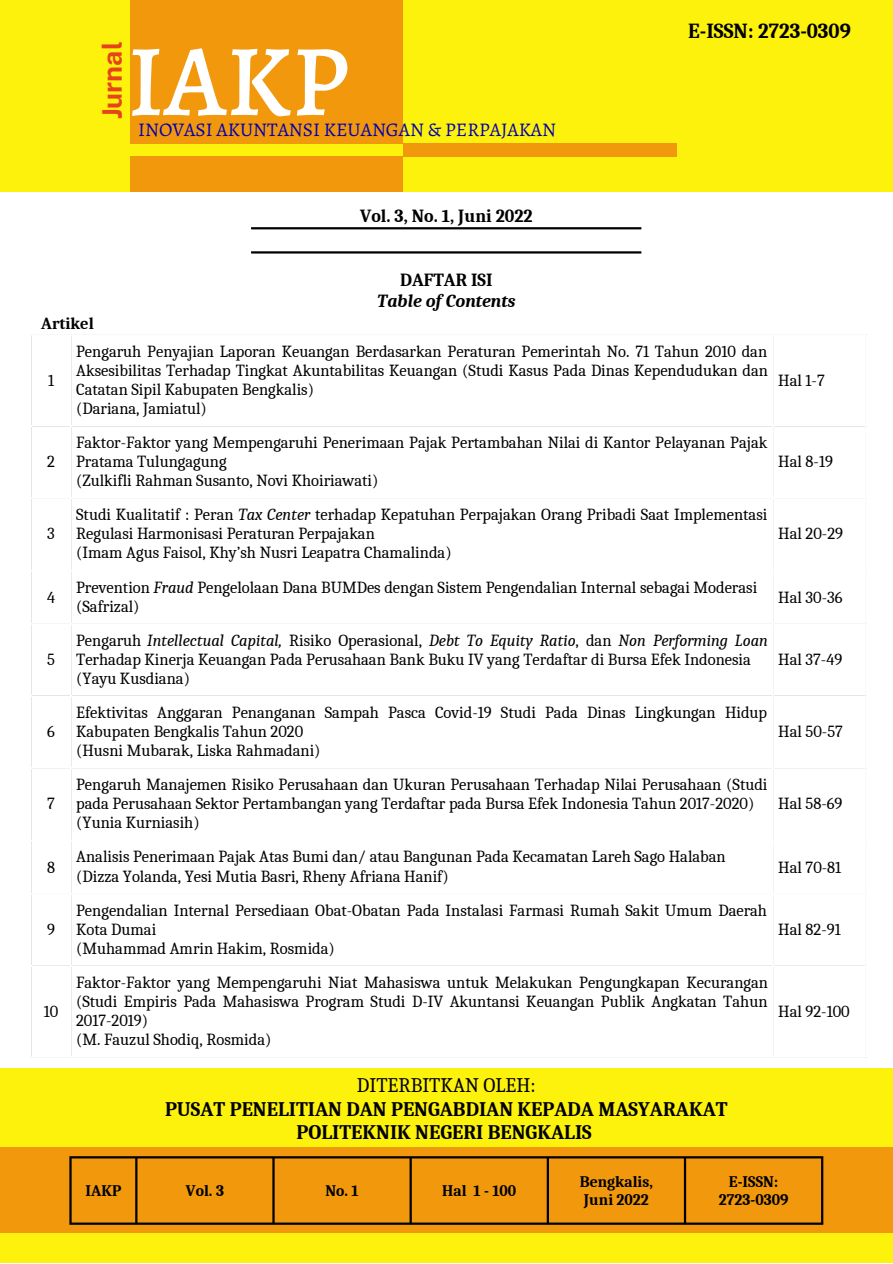
<style>
.page{position:relative;width:893px;height:1264px;background:#fff}
.page>*{position:absolute;margin:0;border:0;box-sizing:border-box;transform-origin:0 0}
.t1{font:500 102.15px "Alegreya";color:#fff}
.t2{font:700 26.85px "Public Sans";color:#e7431a}
.t3{font:700 20.85px "Caladea";color:#000}
.t4{font:700 20.1px/23.5px "Caladea";color:#000;text-align:center}
.t5{font:20.1px "Caladea";color:#000}
.t6{font:19.35px "Alegreya";color:#0300ad}
.t7{font:700 18px "Caladea";color:#000}
.t8{font:italic 700 18px "Caladea";color:#000}
.t9{font:16.5px/19px "Caladea";color:#000}
.t10{font:700 16.5px "Caladea";color:#000}
.t11{font:700 15.75px/18px "Caladea";color:#000}
.s1{font-style:italic}
</style>
<div class="page">
<div style="left:0;top:0;width:892px;height:1262px;background:#fdf20c"></div>
<div style="left:130px;top:0;width:273px;height:1067px;background:#f1980d"></div>
<div style="left:0;top:193px;width:892px;height:874px;background:#fff"></div>
<div style="left:0;top:1147px;width:892px;height:85px;background:#f1980d"></div>
<hr style="left:69px;top:1158px;width:3px;height:64px;background:#000">
<hr style="left:135px;top:1158px;width:2px;height:64px;background:#000">
<hr style="left:272px;top:1158px;width:2px;height:64px;background:#000">
<hr style="left:409px;top:1158px;width:3px;height:64px;background:#000">
<hr style="left:546px;top:1158px;width:3px;height:64px;background:#000">
<hr style="left:683px;top:1158px;width:3px;height:64px;background:#000">
<hr style="left:821px;top:1158px;width:2px;height:64px;background:#000">
<hr style="left:69px;top:1156px;width:754px;height:2px;background:#000">
<hr style="left:69px;top:1222px;width:754px;height:2px;background:#000">
<hr style="left:251px;top:227px;width:390px;height:2px;background:#000">
<hr style="left:251px;top:251px;width:390px;height:2px;background:#000">
<div style="left:129px;top:144px;width:274px;height:11px;background:#fdf20c"></div>
<div style="left:403px;top:143px;width:273px;height:14px;background:#f1980d"></div>
<h2 class="t2" style="left:96px;top:119px;width:79px;rotate:-90deg">Jurnal</h2>
<h1 class="t1" style="left:127px;top:11px;width:223px">IAKP</h1>
<p class="t6" style="left:138px;top:116px;width:419px">INOVASI AKUNTANSI KEUANGAN &amp; PERPAJAKAN</p>
<p class="t10" style="left:41px;top:314px;width:54px">Artikel</p>
<p class="t7" style="left:360px;top:206px;width:174px">Vol. 3, No. 1, Juni 2022</p>
<p class="t7" style="left:400px;top:270px;width:94px">DAFTAR ISI</p>
<p class="t8" style="left:377px;top:291px;width:140px">Table of Contents</p>
<p class="t3" style="left:688px;top:19px;width:164px">E-ISSN: 2723-0309</p>
<p class="t9" style="left:48px;top:371px;width:7px">1</p>
<p class="t9" style="left:76px;top:342px;width:693px">Pengaruh Penyajian Laporan Keuangan Berdasarkan Peraturan Pemerintah No. 71 Tahun 2010 dan Aksesibilitas Terhadap Tingkat Akuntabilitas Keuangan (Studi Kasus Pada Dinas Kependudukan dan Catatan Sipil Kabupaten Bengkalis)<br>(Dariana, Jamiatul)</p>
<p class="t9" style="left:778px;top:371px;width:48px">Hal 1-7</p>
<p class="t9" style="left:47px;top:452px;width:9px">2</p>
<p class="t9" style="left:76px;top:433px;width:692px">Faktor-Faktor yang Mempengaruhi Penerimaan Pajak Pertambahan Nilai di Kantor Pelayanan Pajak<br>Pratama Tulungagung<br>(Zulkifli Rahman Susanto, Novi Khoiriawati)</p>
<p class="t9" style="left:778px;top:452px;width:56px">Hal 8-19</p>
<p class="t9" style="left:47px;top:524px;width:9px">3</p>
<p class="t9" style="left:76px;top:505px;width:692px">Studi Kualitatif : Peran <span class="s1">Tax Center</span> terhadap Kepatuhan Perpajakan Orang Pribadi Saat Implementasi<br>Regulasi Harmonisasi Peraturan Perpajakan<br>(Imam Agus Faisol, Khy’sh Nusri Leapatra Chamalinda)</p>
<p class="t9" style="left:778px;top:524px;width:66px">Hal 20-29</p>
<p class="t9" style="left:47px;top:587px;width:10px">4</p>
<p class="t9" style="left:76px;top:577px;width:682px">Prevention <span class="s1">Fraud</span> Pengelolaan Dana BUMDes dengan Sistem Pengendalian Internal sebagai Moderasi (Safrizal)</p>
<p class="t9" style="left:778px;top:587px;width:66px">Hal 30-36</p>
<p class="t9" style="left:47px;top:650px;width:9px">5</p>
<p class="t9" style="left:76px;top:630px;width:693px">Pengaruh <span class="s1">Intellectual Capital,</span> Risiko Operasional, <span class="s1">Debt To Equity Ratio</span>, dan <span class="s1">Non Performing Loan<br></span>Terhadap Kinerja Keuangan Pada Perusahaan Bank Buku IV yang Terdaftar di Bursa Efek Indonesia (Yayu Kusdiana)</p>
<p class="t9" style="left:778px;top:650px;width:66px">Hal 37-49</p>
<p class="t9" style="left:47px;top:722px;width:9px">6</p>
<p class="t9" style="left:47px;top:794px;width:9px">7</p>
<p class="t9" style="left:76px;top:703px;width:692px">Efektivitas Anggaran Penanganan Sampah Pasca Covid-19 Studi Pada Dinas Lingkungan Hidup<br>Kabupaten Bengkalis Tahun 2020<br>(Husni Mubarak, Liska Rahmadani)</p>
<p class="t9" style="left:76px;top:775px;width:692px">Pengaruh Manajemen Risiko Perusahaan dan Ukuran Perusahaan Terhadap Nilai Perusahaan (Studi pada Perusahaan Sektor Pertambangan yang Terdaftar pada Bursa Efek Indonesia Tahun 2017-2020) (Yunia Kurniasih)</p>
<p class="t9" style="left:778px;top:722px;width:66px">Hal 50-57</p>
<p class="t9" style="left:778px;top:794px;width:66px">Hal 58-69</p>
<p class="t9" style="left:47px;top:857px;width:9px">8</p>
<p class="t9" style="left:76px;top:847px;width:651px">Analisis Penerimaan Pajak Atas Bumi dan/ atau Bangunan Pada Kecamatan Lareh Sago Halaban (Dizza Yolanda, Yesi Mutia Basri, Rheny Afriana Hanif)</p>
<p class="t9" style="left:778px;top:857px;width:64px">Hal 70-81</p>
<p class="t9" style="left:47px;top:919px;width:9px">9</p>
<p class="t9" style="left:76px;top:900px;width:692px">Pengendalian Internal Persediaan Obat-Obatan Pada Instalasi Farmasi Rumah Sakit Umum Daerah<br>Kota Dumai<br>(Muhammad Amrin Hakim, Rosmida)</p>
<p class="t9" style="left:778px;top:919px;width:64px">Hal 82-91</p>
<p class="t9" style="left:44px;top:1002px;width:16px">10</p>
<p class="t9" style="left:76px;top:972px;width:693px">Faktor-Faktor yang Mempengaruhi Niat Mahasiswa untuk Melakukan Pengungkapan Kecurangan (Studi Empiris Pada Mahasiswa Program Studi D-IV Akuntansi Keuangan Publik Angkatan Tahun 2017-2019)<br>(M. Fauzul Shodiq, Rosmida)</p>
<p class="t9" style="left:778px;top:1002px;width:73px">Hal 92-100</p>
<p class="t5" style="left:357px;top:1073px;width:180px">DITERBITKAN OLEH:</p>
<p class="t4" style="left:165px;top:1097px;width:564px">PUSAT PENELITIAN DAN PENGABDIAN KEPADA MASYARAKAT<br>POLITEKNIK NEGERI BENGKALIS</p>
<p class="t11" style="left:85px;top:1181px;width:37px">IAKP</p>
<p class="t11" style="left:186px;top:1181px;width:40px">Vol. 3</p>
<p class="t11" style="left:325px;top:1181px;width:35px">No. 1</p>
<p class="t11" style="left:442px;top:1181px;width:76px">Hal 1 - 100</p>
<p class="t11" style="left:579px;top:1172px;width:75px">Bengkalis,<br>Juni 2022</p>
<p class="t11" style="left:718px;top:1172px;width:71px;text-align:center">E-ISSN:<br>2723-0309</p>
</div>
